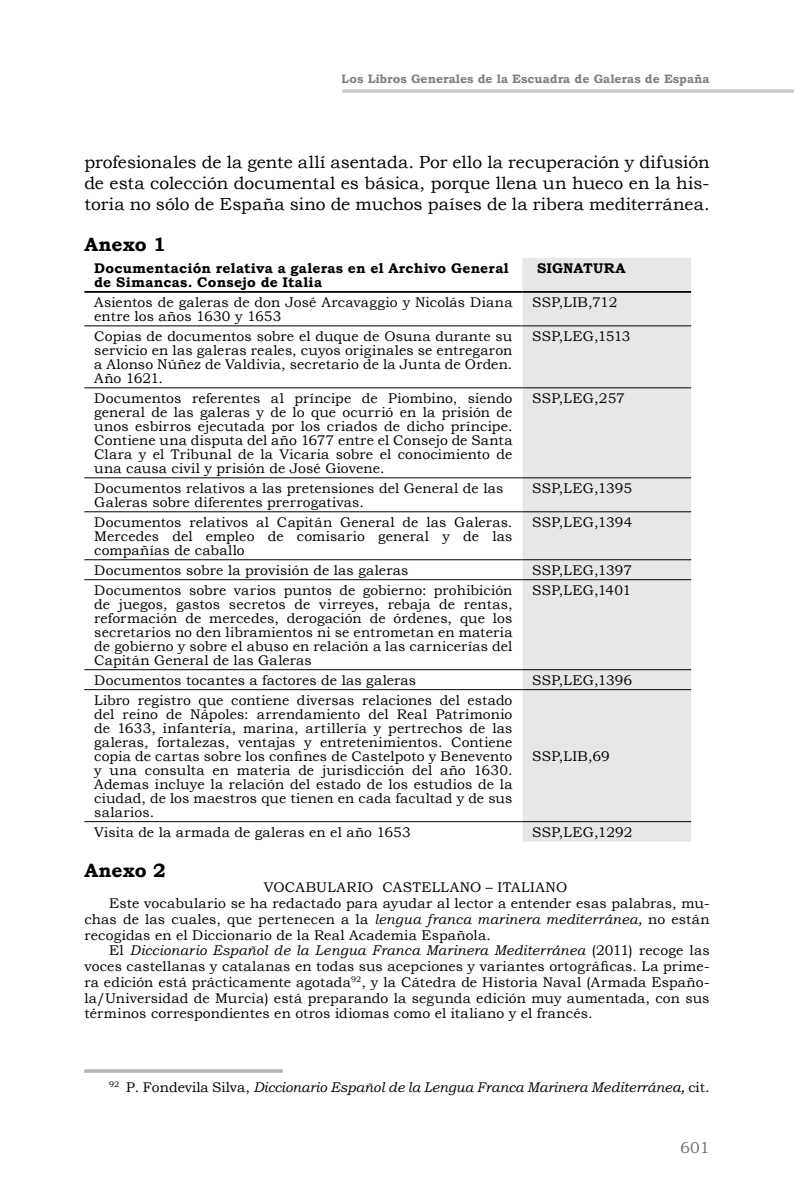
<style>
.page{position:relative;width:794px;height:1191px;background:#fff}
.page>*{position:absolute;margin:0;border:0;box-sizing:border-box;transform-origin:0 0}
.t1{font:700 19.25px "Bookman Old Style";letter-spacing:.01em;color:#000}
.t2{font:17.5px/21px "Bookman Old Style";color:#000;text-align:justify}
.t3{font:15.75px "Bookman Old Style";color:#6d6e71}
.t4{font:14px/14px "Bookman Old Style";letter-spacing:.01em;color:#000;text-align:justify}
.t5{font:italic 14px "Bookman Old Style";color:#000}
.t6{font:700 14px/14px "Bookman Old Style";letter-spacing:.02em;color:#000}
.t7{font:14px "Bookman Old Style";letter-spacing:.03em;color:#000}
.t8{font:700 12.25px "Bookman Old Style";color:#000}
.s1{font-style:italic}
.s2{font-style:normal}
</style>
<div class="page">
<hr style="left:342px;top:89px;width:452px;height:4px;background:#d2d3d4">
<div style="left:522px;top:258px;width:169px;height:583px;background:#e6e7e8"></div>
<svg style="left:84px;top:326px;width:438px;height:497px"></svg>
<hr style="left:84px;top:325px;width:438px;height:1px;background:#000">
<hr style="left:522px;top:325px;width:169px;height:1px;background:#000">
<hr style="left:84px;top:387px;width:438px;height:1px;background:#000">
<hr style="left:522px;top:387px;width:169px;height:1px;background:#000">
<hr style="left:84px;top:477px;width:438px;height:1px;background:#000">
<hr style="left:522px;top:477px;width:169px;height:1px;background:#000">
<hr style="left:84px;top:511px;width:438px;height:1px;background:#000">
<hr style="left:522px;top:511px;width:169px;height:1px;background:#000">
<hr style="left:84px;top:559px;width:438px;height:1px;background:#000">
<hr style="left:522px;top:559px;width:169px;height:1px;background:#000">
<hr style="left:84px;top:579px;width:438px;height:1px;background:#000">
<hr style="left:522px;top:579px;width:169px;height:1px;background:#000">
<hr style="left:84px;top:669px;width:438px;height:1px;background:#000">
<hr style="left:522px;top:669px;width:169px;height:1px;background:#000">
<hr style="left:84px;top:689px;width:438px;height:1px;background:#000">
<hr style="left:522px;top:689px;width:169px;height:1px;background:#000">
<hr style="left:84px;top:821px;width:438px;height:1px;background:#000">
<hr style="left:522px;top:821px;width:169px;height:1px;background:#000">
<hr style="left:84px;top:291px;width:438px;height:2px;background:#000">
<hr style="left:522px;top:291px;width:169px;height:2px;background:#000">
<hr style="left:84px;top:1069px;width:199px;height:3px;background:#b1b4b6">
<p class="t8" style="left:342px;top:70px;width:369px">Los Libros Generales de la Escuadra de Galeras de España</p>
<p class="t2" style="left:84px;top:152px;width:627px">profesionales de la gente allí asentada. Por ello la recuperación y difusión de esta colección documental es básica, porque llena un hueco en la his&shy;toria no sólo de España sino de muchos países de la ribera mediterránea.</p>
<h1 class="t1" style="left:84px;top:230px;width:83px">Anexo 1</h1>
<p class="t6" style="left:94px;top:261px;width:416px">Documentación relativa a galeras en el Archivo General de Simancas. Consejo de Italia</p>
<p class="t6" style="left:537px;top:261px;width:90px">SIGNATURA</p>
<p class="t4" style="left:94px;top:295px;width:420px">Asientos de galeras de don José Arcavaggio y Nicolás Diana entre los años 1630 y 1653</p>
<p class="t4" style="left:532px;top:295px;width:87px">SSP,LIB,712</p>
<p class="t4" style="left:94px;top:329px;width:420px">Copias de documentos sobre el duque de Osuna durante su servicio en las galeras reales, cuyos originales se entregaron a Alonso Núñez de Valdivia, secretario de la Junta de Orden.<br>Año 1621.</p>
<p class="t4" style="left:532px;top:329px;width:100px">SSP,LEG,1513</p>
<p class="t4" style="left:94px;top:391px;width:420px">Documentos referentes al príncipe de Piombino, siendo general de las galeras y de lo que ocurrió en la prisión de unos esbirros ejecutada por los criados de dicho príncipe.<br>Contiene una disputa del año 1677 entre el Consejo de Santa Clara y el Tribunal de la Vicaria sobre el conocimiento de una causa civil y prisión de José Giovene.</p>
<p class="t4" style="left:532px;top:391px;width:94px">SSP,LEG,257</p>
<p class="t4" style="left:94px;top:481px;width:411px">Documentos relativos a las pretensiones del General de las<br>Galeras sobre diferentes prerrogativas.</p>
<p class="t4" style="left:532px;top:481px;width:101px">SSP,LEG,1395</p>
<p class="t4" style="left:94px;top:515px;width:420px">Documentos relativos al Capitán General de las Galeras.<br>Mercedes del empleo de comisario general y de las compañías de caballo</p>
<p class="t4" style="left:532px;top:515px;width:102px">SSP,LEG,1394</p>
<p class="t4" style="left:94px;top:563px;width:315px">Documentos sobre la provisión de las galeras</p>
<p class="t4" style="left:532px;top:563px;width:101px">SSP,LEG,1397</p>
<p class="t4" style="left:94px;top:583px;width:420px">Documentos sobre varios puntos de gobierno: prohibición de juegos, gastos secretos de virreyes, rebaja de rentas, reformación de mercedes, derogación de órdenes, que los secretarios no den libramientos ni se entrometan en materia de gobierno y sobre el abuso en relación a las carnicerías del Capitán General de las Galeras</p>
<p class="t4" style="left:532px;top:583px;width:100px">SSP,LEG,1401</p>
<p class="t4" style="left:94px;top:673px;width:323px">Documentos tocantes a factores de las galeras</p>
<p class="t4" style="left:532px;top:673px;width:101px">SSP,LEG,1396</p>
<p class="t4" style="left:94px;top:693px;width:420px">Libro registro que contiene diversas relaciones del estado del reino de Nápoles: arrendamiento del Real Patrimonio de 1633, infantería, marina, artillería y pertrechos de las galeras, fortalezas, ventajas y entretenimientos. Contiene copia de cartas sobre los confines de Castelpoto y Benevento y una consulta en materia de jurisdicción del año 1630.<br>Ademas incluye la relación del estado de los estudios de la ciudad, de los maestros que tienen en cada facultad y de sus salarios.</p>
<p class="t4" style="left:532px;top:749px;width:79px">SSP,LIB,69</p>
<p class="t4" style="left:94px;top:825px;width:318px">Visita de la armada de galeras en el año 1653</p>
<p class="t4" style="left:532px;top:825px;width:102px">SSP,LEG,1292</p>
<h1 class="t1" style="left:84px;top:856px;width:83px">Anexo 2</h1>
<p class="t7" style="left:264px;top:878px;width:305px">VOCABULARIO CASTELLANO – ITALIANO</p>
<p class="t4" style="left:109px;top:896px;width:602px">Este vocabulario se ha redactado para ayudar al lector a entender esas palabras, mu-</p>
<p class="t4" style="left:84px;top:912px;width:627px">chas de las cuales, que pertenecen a la <span class="s1">lengua franca marinera mediterránea,</span> no están</p>
<p class="t4" style="left:84px;top:928px;width:408px">recogidas en el Diccionario de la Real Academia Española.</p>
<p class="t5" style="left:109px;top:941px;width:602px"><span class="s2">El</span> Diccionario Español de la Lengua Franca Marinera Mediterránea <span class="s2">(2011) recoge las</span></p>
<p class="t4" style="left:84px;top:959px;width:627px">voces castellanas y catalanas en todas sus acepciones y variantes ortográficas. La prime-</p>
<p class="t4" style="left:84px;top:975px;width:627px">ra edición está prácticamente agotada<sup>92</sup>, y la Cátedra de Historia Naval (Armada Españo-</p>
<p class="t4" style="left:84px;top:991px;width:626px">la/Universidad de Murcia) está preparando la segunda edición muy aumentada, con sus</p>
<p class="t4" style="left:84px;top:1006px;width:509px">términos correspondientes en otros idiomas como el italiano y el francés.</p>
<p class="t5" style="left:109px;top:1077px;width:602px"><sup>92</sup> <span class="s2">P. Fondevila Silva,</span> Diccionario Español de la Lengua Franca Marinera Mediterránea, <span class="s2">cit.</span></p>
<p class="t3" style="left:680px;top:1137px;width:31px">601</p>
</div>
